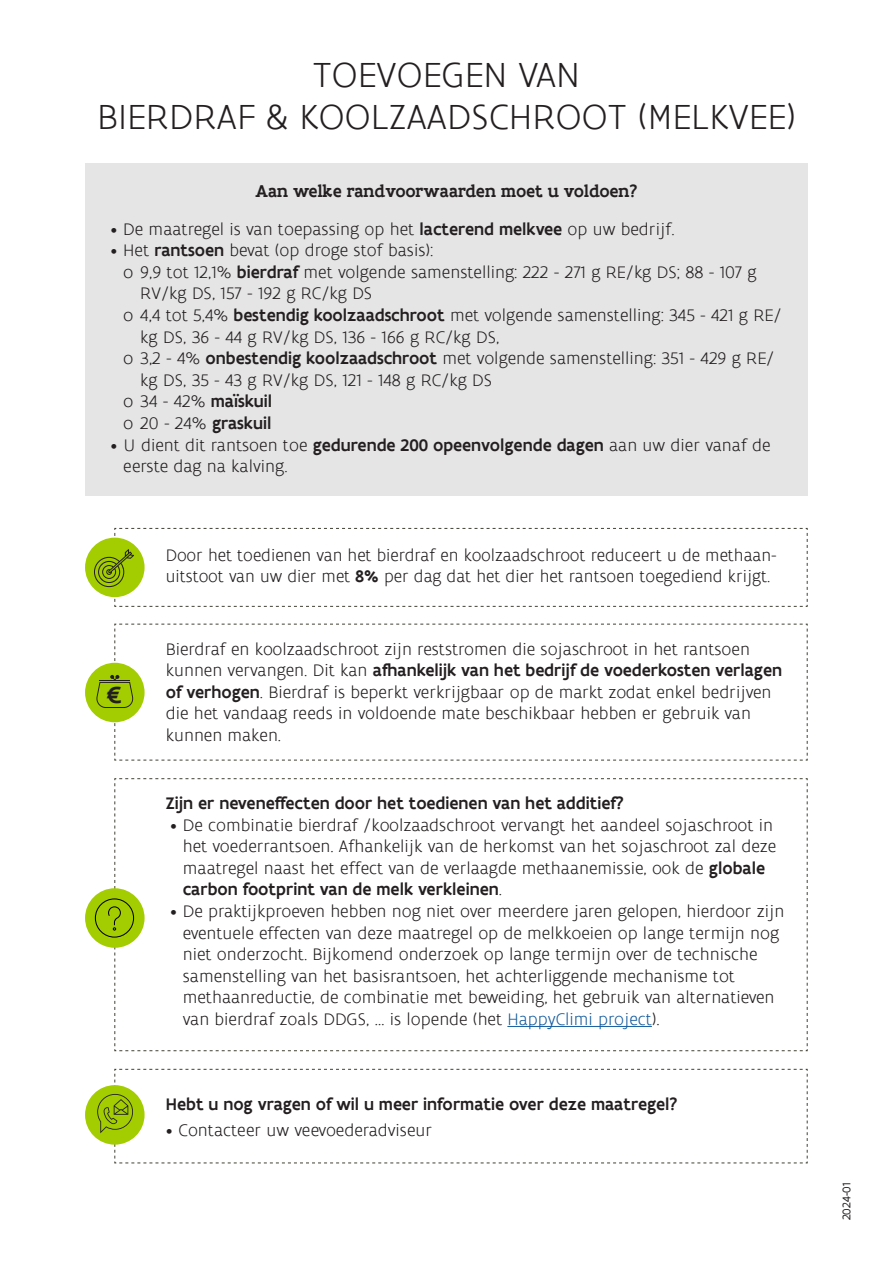
<style>
.page{position:relative;width:893px;height:1263px;background:#fff}
.page>*{position:absolute;margin:0;border:0;box-sizing:border-box;transform-origin:0 0}
.t1{font:300 37.5px "Flanders Art Sans";letter-spacing:.005em;color:#231f20}
.t2{font:500 24.9px "Flanders Art Sans";color:#231f20}
.t3{font:300 18px/21.6px "Flanders Art Sans";color:#231f20}
.t4{font:500 18px "Flanders Art Sans";color:#231f20}
.t5{font:500 18px "Flanders Art Serif";color:#231f20}
.t6{font:12px "Flanders Art Sans";color:#231f20}
.s1{font-weight:500}
.s2{font-weight:300}
.s3{color:#175d9e}
</style>
<div class="page">
<div style="left:85px;top:163px;width:723px;height:332px;background:#e5e5e5"></div>
<div style="left:85px;top:538px;width:60px;height:59px;background:#a3cd01;border-radius:50%"></div>
<svg style="left:94px;top:528px;width:714px;height:79px"></svg>
<div style="left:85px;top:663px;width:60px;height:59px;background:#a3cd01;border-radius:50%"></div>
<svg style="left:96px;top:624px;width:712px;height:137px"></svg>
<div style="left:85px;top:888px;width:60px;height:60px;background:#a3cd01;border-radius:50%"></div>
<svg style="left:95px;top:778px;width:713px;height:273px"></svg>
<svg style="left:114px;top:1068px;width:694px;height:96px"></svg>
<div style="left:85px;top:1085px;width:60px;height:60px;background:#a3cd01;border-radius:50%"></div>
<svg style="left:97px;top:1069px;width:711px;height:94px"></svg>
<p class="t1" style="left:313px;top:52px;width:269px">TOEVOEGEN VAN</p>
<p class="t1" style="left:97px;top:94px;width:700px">BIERDRAF &amp; KOOLZAADSCHROOT (MELKVEE)</p>
<p class="t5" style="left:255px;top:180px;width:384px">Aan welke randvoorwaarden moet u voldoen?</p>
<p class="t3" style="left:111px;top:218px;width:566px">• De maatregel is van toepassing op het <span class="s1">lacterend melkvee</span> op uw bedrijf.</p>
<p class="t3" style="left:111px;top:240px;width:324px">• Het <span class="s1">rantsoen</span> bevat (op droge stof basis):</p>
<p class="t3" style="left:140px;top:262px;width:618px;text-indent:-17px">š 9,9 tot 12,1% <span class="s1">bierdraf</span> met volgende samenstelling: 222 - 271 g RE/kg DS; 88 - 107 g<br>RV/kg DS, 157 - 192 g RC/kg DS</p>
<p class="t3" style="left:140px;top:305px;width:643px;text-indent:-17px">š 4,4 tot 5,4% <span class="s1">bestendig koolzaadschroot</span> met volgende samenstelling: 345 - 421 g RE/ kg DS, 36 - 44 g RV/kg DS, 136 - 166 g RC/kg DS,</p>
<p class="t3" style="left:140px;top:348px;width:636px;text-indent:-17px">š 3,2 - 4% <span class="s1">onbestendig koolzaadschroot</span> met volgende samenstelling: 351 - 429 g RE/ kg DS, 35 - 43 g RV/kg DS, 121 - 148 g RC/kg DS</p>
<p class="t4" style="left:123px;top:390px;width:150px"><span class="s2">š 34 - 42%</span> maïskuil</p>
<p class="t4" style="left:123px;top:412px;width:150px"><span class="s2">š 20 - 24%</span> graskuil</p>
<p class="t3" style="left:123px;top:434px;width:649px;text-indent:-13px">• U dient dit rantsoen toe <span class="s1">gedurende 200 opeenvolgende dagen</span> aan uw dier vanaf de eerste dag na kalving.</p>
<h2 class="t2" style="left:107px;top:679px;width:17px">€</h2>
<p class="t3" style="left:166px;top:544px;width:613px">Door het toedienen van het bierdraf en koolzaadschroot reduceert u de methaan&shy;uitstoot van uw dier met <span class="s1">8%</span> per dag dat het dier het rantsoen toegediend krijgt.</p>
<p class="t3" style="left:166px;top:638px;width:618px">Bierdraf en koolzaadschroot zijn reststromen die sojaschroot in het rantsoen kunnen vervangen. Dit kan <span class="s1">afhankelijk van het bedrijf de voederkosten verlagen of verhogen</span>. Bierdraf is beperkt verkrijgbaar op de markt zodat enkel bedrijven die het vandaag reeds in voldoende mate beschikbaar hebben er gebruik van kunnen maken.</p>
<p class="t4" style="left:166px;top:792px;width:460px">Zijn er neveneffecten door het toedienen van het additief?</p>
<p class="t3" style="left:183px;top:814px;width:595px;text-indent:-13px">• De combinatie bierdraf /koolzaadschroot vervangt het aandeel sojaschroot in het voederrantsoen. Afhankelijk van de herkomst van het sojaschroot zal deze maatregel naast het effect van de verlaagde methaanemissie, ook de <span class="s1">globale carbon footprint van de melk verkleinen</span>.</p>
<p class="t3" style="left:183px;top:901px;width:603px;text-indent:-13px">• De praktijkproeven hebben nog niet over meerdere jaren gelopen, hierdoor zijn eventuele effecten van deze maatregel op de melkkoeien op lange termijn nog niet onderzocht. Bijkomend onderzoek op lange termijn over de technische samenstelling van het basisrantsoen, het achterliggende mechanisme tot methaanreductie, de combinatie met beweiding, het gebruik van alternatieven van bierdraf zoals DDGS, … is lopende (het <span class="s3">HappyClimi project</span>).</p>
<p class="t4" style="left:166px;top:1093px;width:513px">Hebt u nog vragen of wil u meer informatie over deze maatregel?</p>
<p class="t3" style="left:166px;top:1119px;width:268px">• Contacteer uw veevoederadviseur</p>
<p class="t6" style="left:839px;top:1220px;width:39px;rotate:-90deg">2024-01</p>
</div>
